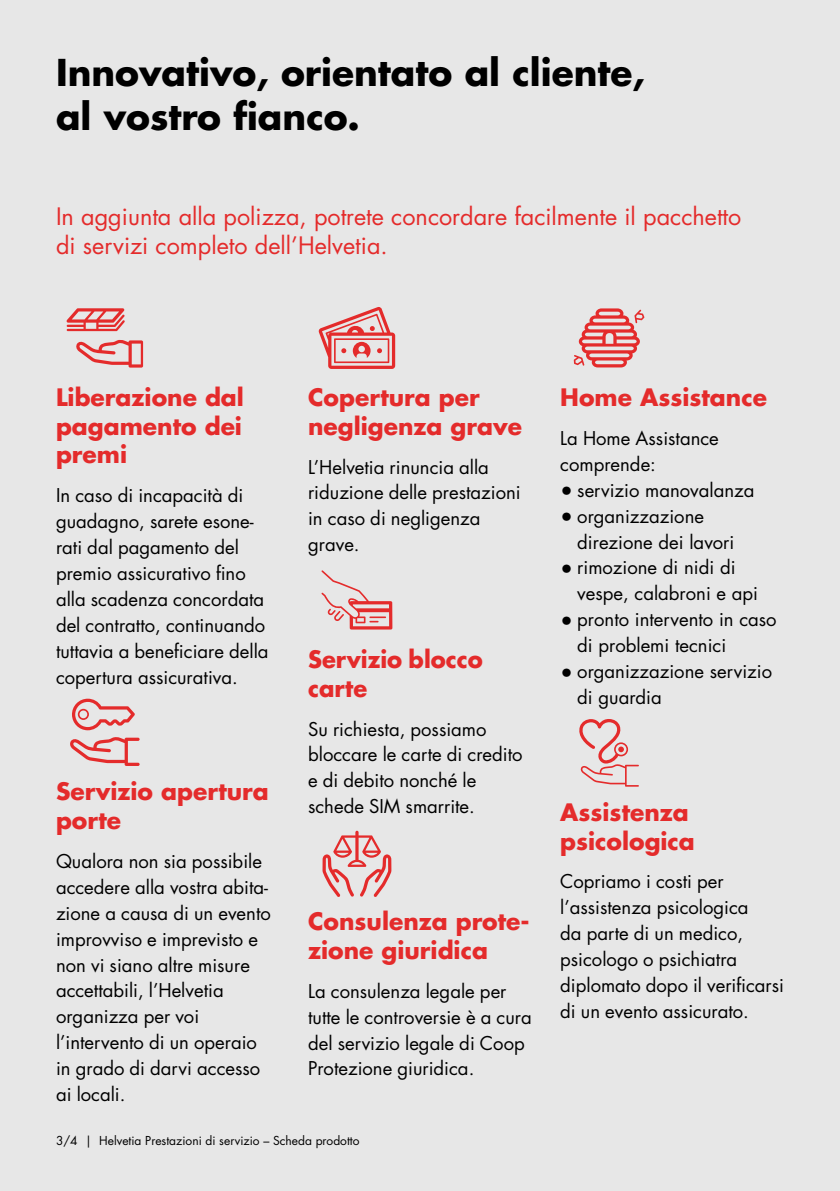
<style>
.page{position:relative;width:840px;height:1191px;background:#fff}
.page>*{position:absolute;margin:0;border:0;box-sizing:border-box;transform-origin:0 0}
.Headline_bold_18_22p{font:700 36px/44px "Futura Std";color:#000}
.Subtitle_A_bold_11_7{font:700 23.4px/28.6px "Futura Std";color:#e42b2b}
.Subtitle_A_book_11_7{font:23.4px/28.6px "Futura Std";color:#e42b2b}
.Copy_9_25_12_95{font:18.4px/25.8px "Futura Std";color:#000}
.Pagina_6pt{font:12px "Futura Std";color:#000}
.s1{font-size:22px}
</style>
<div class="page">
<div style="left:0;top:0;width:839px;height:1191px;background:#e7e7e7"></div>
<svg style="left:72px;top:698px;width:63px;height:32px"></svg>
<svg style="left:70px;top:737px;width:69px;height:29px"></svg>
<svg style="left:321px;top:570px;width:71px;height:59px"></svg>
<svg style="left:573px;top:308px;width:71px;height:59px"></svg>
<svg style="left:318px;top:307px;width:77px;height:62px"></svg>
<svg style="left:579px;top:719px;width:59px;height:67px"></svg>
<svg style="left:66px;top:308px;width:59px;height:23px"></svg>
<svg style="left:76px;top:339px;width:67px;height:28px"></svg>
<svg style="left:322px;top:830px;width:69px;height:67px"></svg>
<p class="Headline_bold_18_22p" style="left:56px;top:50px;width:590px">Innovativo, orientato al cliente, al vostro fianco.</p>
<p class="Subtitle_A_book_11_7" style="left:56px;top:203px;width:686px">In aggiunta alla polizza, potrete concordare facilmente il pacchetto di servizi completo dell’Helvetia.</p>
<p class="Subtitle_A_bold_11_7" style="left:56px;top:383px;width:189px;text-align:justify">Liberazione dal pagamento dei premi</p>
<p class="Copy_9_25_12_95" style="left:56px;top:483px;width:214px">In caso di incapacità di guadagno, sarete esone&shy;rati dal pagamento del premio assicurativo fino alla scadenza concordata del contratto, continuando tuttavia a beneficiare della copertura assicurativa.</p>
<p class="Subtitle_A_bold_11_7" style="left:56px;top:777px;width:214px">Servizio apertura porte</p>
<p class="Copy_9_25_12_95" style="left:56px;top:848px;width:216px">Qualora non sia possibile accedere alla vostra abita&shy;zione a causa di un evento improvviso e imprevisto e non vi siano altre misure accettabili, l’Helvetia</p>
<p class="Copy_9_25_12_95" style="left:56px;top:1004px;width:206px">organizza per voi l’intervento di un operaio in grado di darvi accesso ai locali.</p>
<p class="Subtitle_A_bold_11_7" style="left:308px;top:383px;width:173px">Copertura per</p>
<p class="Subtitle_A_bold_11_7" style="left:308px;top:411px;width:215px">negligenza grave</p>
<p class="Copy_9_25_12_95" style="left:308px;top:454px;width:182px">L’Helvetia rinuncia alla</p>
<p class="Copy_9_25_12_95" style="left:308px;top:480px;width:214px">riduzione delle prestazioni in caso di negligenza grave.</p>
<p class="Subtitle_A_bold_11_7" style="left:308px;top:644px;width:176px">Servizio blocco carte</p>
<p class="Copy_9_25_12_95" style="left:308px;top:716px;width:180px">Su richiesta, possiamo</p>
<p class="Copy_9_25_12_95" style="left:308px;top:742px;width:216px">bloccare le carte di credito e di debito nonché le schede SIM smarrite.</p>
<p class="Subtitle_A_bold_11_7" style="left:308px;top:906px;width:223px">Consulenza prote&shy;zione giuridica</p>
<p class="Copy_9_25_12_95" style="left:308px;top:978px;width:225px">La consulenza legale per tutte le controversie è a cura del servizio legale di Coop<br>Protezione giuridica.</p>
<p class="Pagina_6pt" style="left:56px;top:1132px;width:305px">3/4 | Helvetia Prestazioni di servizio – Scheda prodotto</p>
<p class="Subtitle_A_bold_11_7" style="left:560px;top:383px;width:208px">Home Assistance</p>
<p class="Copy_9_25_12_95" style="left:560px;top:425px;width:160px">La Home Assistance comprende:</p>
<p class="Copy_9_25_12_95" style="left:560px;top:477px;width:196px"><span class="s1">•</span> servizio manovalanza</p>
<p class="Copy_9_25_12_95" style="left:577px;top:503px;width:158px;text-indent:-17px"><span class="s1">•</span> organizzazione direzione dei lavori</p>
<p class="Copy_9_25_12_95" style="left:577px;top:555px;width:182px;text-indent:-17px"><span class="s1">•</span> rimozione di nidi di vespe, calabroni e api</p>
<p class="Copy_9_25_12_95" style="left:577px;top:607px;width:201px;text-indent:-17px"><span class="s1">•</span> pronto intervento in caso di problemi tecnici</p>
<p class="Copy_9_25_12_95" style="left:577px;top:658px;width:196px;text-indent:-17px"><span class="s1">•</span> organizzazione servizio di guardia</p>
<p class="Subtitle_A_bold_11_7" style="left:560px;top:797px;width:136px">Assistenza psicologica</p>
<p class="Copy_9_25_12_95" style="left:560px;top:869px;width:225px">Copriamo i costi per l’assistenza psicologica<br>da parte di un medico, psicologo o psichiatra diplomato dopo il verificarsi di un evento assicurato.</p>
</div>
